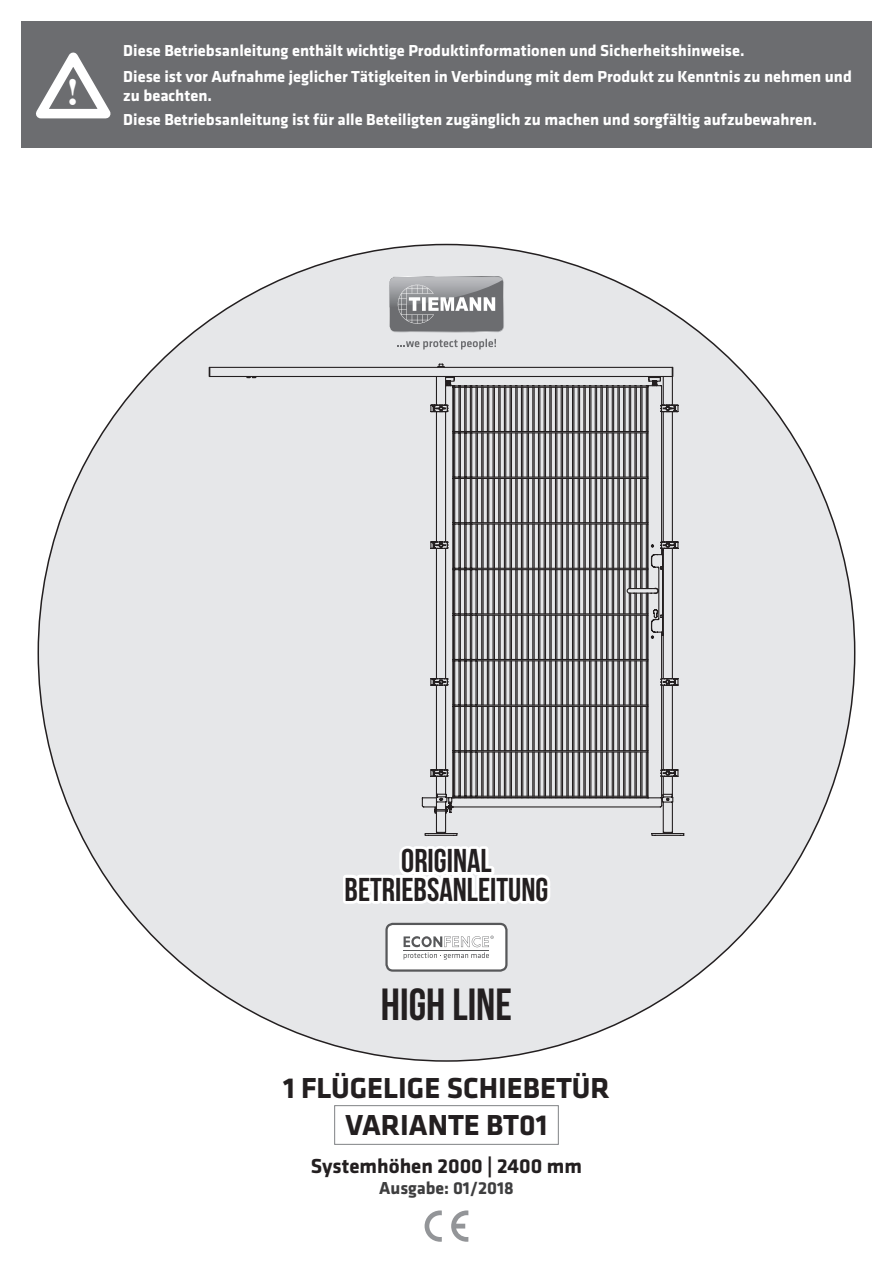
<style>
.page{position:relative;width:893px;height:1263px;background:#fff}
.page>*{position:absolute;margin:0;border:0;box-sizing:border-box;transform-origin:0 0}
.t1{font:45px "Bebas Neue";color:#231f20}
.t2{font:700 38.1px "Times";color:#fff}
.t3{font:33px/28.5px "Bebas Neue";color:#231f20;text-align:center}
.t4{font:700 30px/37.5px "Klavika";color:#231f20;text-align:center}
.t5{font:700 21px "Klavika";color:#231f20}
.t6{font:700 18px "Klavika";color:#3e3e3f}
.t7{font:700 16.5px/25.5px "Klavika";color:#fff}
</style>
<div class="page">
<div style="left:21px;top:21px;width:851px;height:127px;background:#6c6d70"></div>
<svg style="left:36px;top:52px;width:75px;height:67px"></svg>
<div style="left:38px;top:244px;width:817px;height:817px;background:#e6e7e9;border-radius:50%"></div>
<svg style="left:397px;top:339px;width:99px;height:11px"></svg>
<svg style="left:389px;top:276px;width:115px;height:56px;background:#969699"></svg>
<svg style="left:451px;top:1210px;width:17px;height:32px"></svg>
<svg style="left:425px;top:1210px;width:17px;height:32px"></svg>
<div style="left:387px;top:924px;width:119px;height:46px;background:#fff;border-radius:6px"></div>
<div style="left:385px;top:923px;width:123px;height:49px;border:2px solid #57585a;border-radius:6px"></div>
<svg style="left:343px;top:846px;width:207px;height:114px"></svg>
<div style="left:334px;top:1105px;width:225px;height:40px;border:1px solid #808285"></div>
<svg style="left:421px;top:365px;width:252px;height:468px"></svg>
<h2 class="t2" style="left:67px;top:56px;width:14px">!</h2>
<p class="t7" style="left:123px;top:37px;width:730px">Diese Betriebsanleitung enthält wichtige Produktinformationen und Sicherheitshinweise.<br>Diese ist vor Aufnahme jeglicher Tätigkeiten in Verbindung mit dem Produkt zu Kenntnis zu nehmen und</p>
<p class="t7" style="left:123px;top:83px;width:695px;line-height:24px">zu beachten.<br>Diese Betriebsanleitung ist für alle Beteiligten zugänglich zu machen und sorgfältig aufzubewahren.</p>
<h3 class="t3" style="left:345px;top:846px;width:205px">ORIGINAL<br>BETRIEBSANLEITUNG</h3>
<h1 class="t1" style="left:381px;top:980px;width:133px">HIGH LINE</h1>
<h3 class="t4" style="left:283px;top:1068px;width:328px">1 FLÜGELIGE SCHIEBETÜR<br>VARIANTE BT01</h3>
<p class="t5" style="left:311px;top:1151px;width:273px">Systemhöhen 2000 | 2400 mm</p>
<p class="t6" style="left:379px;top:1175px;width:136px">Ausgabe: 01/2018</p>
</div>
